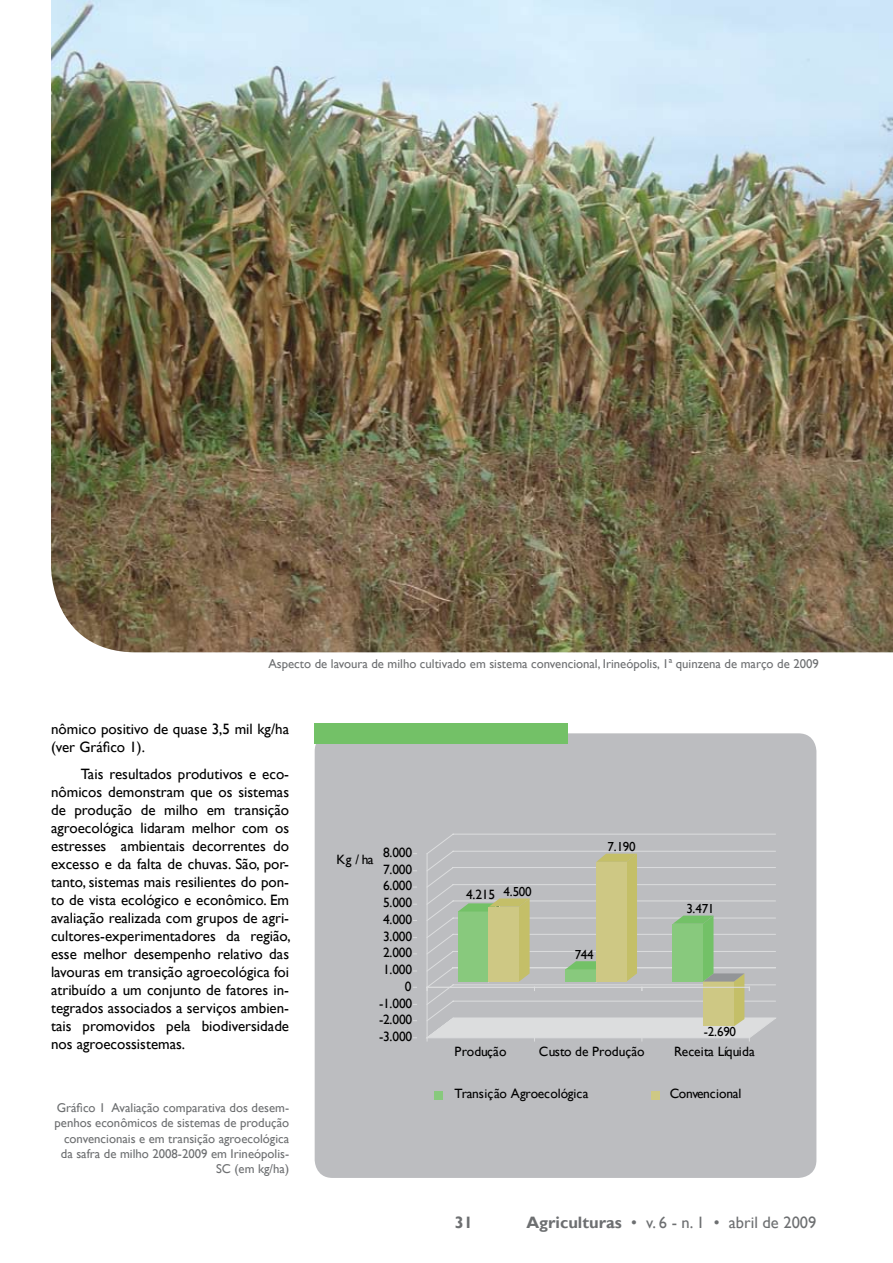
<style>
.page{position:relative;width:893px;height:1263px;background:#fff}
.page>*{position:absolute;margin:0;border:0;box-sizing:border-box;transform-origin:0 0}
.t1{font:16.5px "Gill Sans";color:#6d6f71}
.t2{font:700 16.5px "Gill Sans";color:#6d6f71}
.t3{font:15px/18px "Gill Sans";color:#000}
.t4{font:13.5px "Gill Sans";letter-spacing:-.015em;color:#000}
.t5{font:13.5px "Gill Sans";letter-spacing:.005em;color:#000}
.t6{font:13.05px "Gill Sans";letter-spacing:-.02em;color:#000}
.t7{font:12.75px/15.3px "Gill Sans";color:#6d6f71;text-align:right}
.s1{font-weight:700}
</style>
<div class="page">
<div style="left:315px;top:733px;width:501px;height:445px;background:#bcbdc0;border-radius:18px"></div>
<div style="left:315px;top:723px;width:253px;height:21px;background:#73c167"></div>
<img style="left:51px;top:0;width:842px;height:652px">
<svg style="left:426px;top:833px;width:350px;height:206px"></svg>
<svg style="left:427px;top:854px;width:348px;height:187px"></svg>
<div style="left:434px;top:1091px;width:9px;height:8px;background:#88c97d"></div>
<div style="left:651px;top:1091px;width:8px;height:8px;background:#cec884"></div>
<p class="t7" style="left:268px;top:656px;width:552px">Aspecto de lavoura de milho cultivado em sistema convencional, Irineópolis, 1ª quinzena de março de 2009</p>
<p class="t3" style="left:51px;top:720px;width:240px">nômico positivo de quase 3,5 mil kg/ha (ver Gráfico 1).</p>
<p class="t3" style="left:51px;top:765px;width:241px;text-align:justify;text-indent:30px">Tais resultados produtivos e eco&shy;nômicos demonstram que os sistemas de produção de milho em transição agroecológica lidaram melhor com os estresses ambientais decorrentes do excesso e da falta de chuvas. São, por&shy;tanto, sistemas mais resilientes do pon&shy;to de vista ecológico e econômico. Em avaliação realizada com grupos de agri&shy;cultores-experimentadores da região, esse melhor desempenho relativo das lavouras em transição agroecológica foi atribuído a um conjunto de fatores in&shy;tegrados associados a serviços ambien&shy;tais promovidos pela biodiversidade nos agroecossistemas.</p>
<p class="t7" style="left:55px;top:1100px;width:236px">Gráfico 1 Avaliação comparativa dos desem&shy;penhos econômicos de sistemas de produção convencionais e em transição agroecológica da safra de milho 2008-2009 em Irineópolis-SC (em kg/ha)</p>
<p class="t4" style="left:337px;top:852px;width:38px">Kg / ha</p>
<p class="t4" style="left:383px;top:844px;width:31px">8.000</p>
<p class="t4" style="left:383px;top:862px;width:31px">7.000</p>
<p class="t4" style="left:383px;top:878px;width:31px">6.000</p>
<p class="t4" style="left:383px;top:895px;width:31px">5.000</p>
<p class="t4" style="left:383px;top:911px;width:31px">4.000</p>
<p class="t4" style="left:383px;top:928px;width:31px">3.000</p>
<p class="t4" style="left:383px;top:945px;width:31px">2.000</p>
<p class="t4" style="left:383px;top:962px;width:31px">1.000</p>
<p class="t4" style="left:405px;top:978px;width:8px">0</p>
<p class="t4" style="left:379px;top:995px;width:35px">-1.000</p>
<p class="t4" style="left:379px;top:1011px;width:35px">-2.000</p>
<p class="t4" style="left:379px;top:1029px;width:35px">-3.000</p>
<p class="t4" style="left:466px;top:887px;width:67px">4.215 <sup>4.500</sup></p>
<p class="t6" style="left:607px;top:839px;width:30px">7.190</p>
<p class="t6" style="left:575px;top:947px;width:21px">744</p>
<p class="t6" style="left:686px;top:901px;width:30px">3.471</p>
<p class="t6" style="left:704px;top:1024px;width:34px">-2.690</p>
<p class="t5" style="left:455px;top:1044px;width:53px">Produção</p>
<p class="t4" style="left:539px;top:1044px;width:107px">Custo de Produção</p>
<p class="t4" style="left:674px;top:1044px;width:82px">Receita Líquida</p>
<p class="t4" style="left:455px;top:1086px;width:136px">Transição Agroecológica</p>
<p class="t4" style="left:670px;top:1086px;width:73px">Convencional</p>
<p class="t2" style="left:455px;top:1212px;width:20px">31</p>
<p class="t1" style="left:526px;top:1212px;width:292px"><span class="s1">Agriculturas</span> • v. 6 - n. 1 • abril de 2009</p>
</div>
